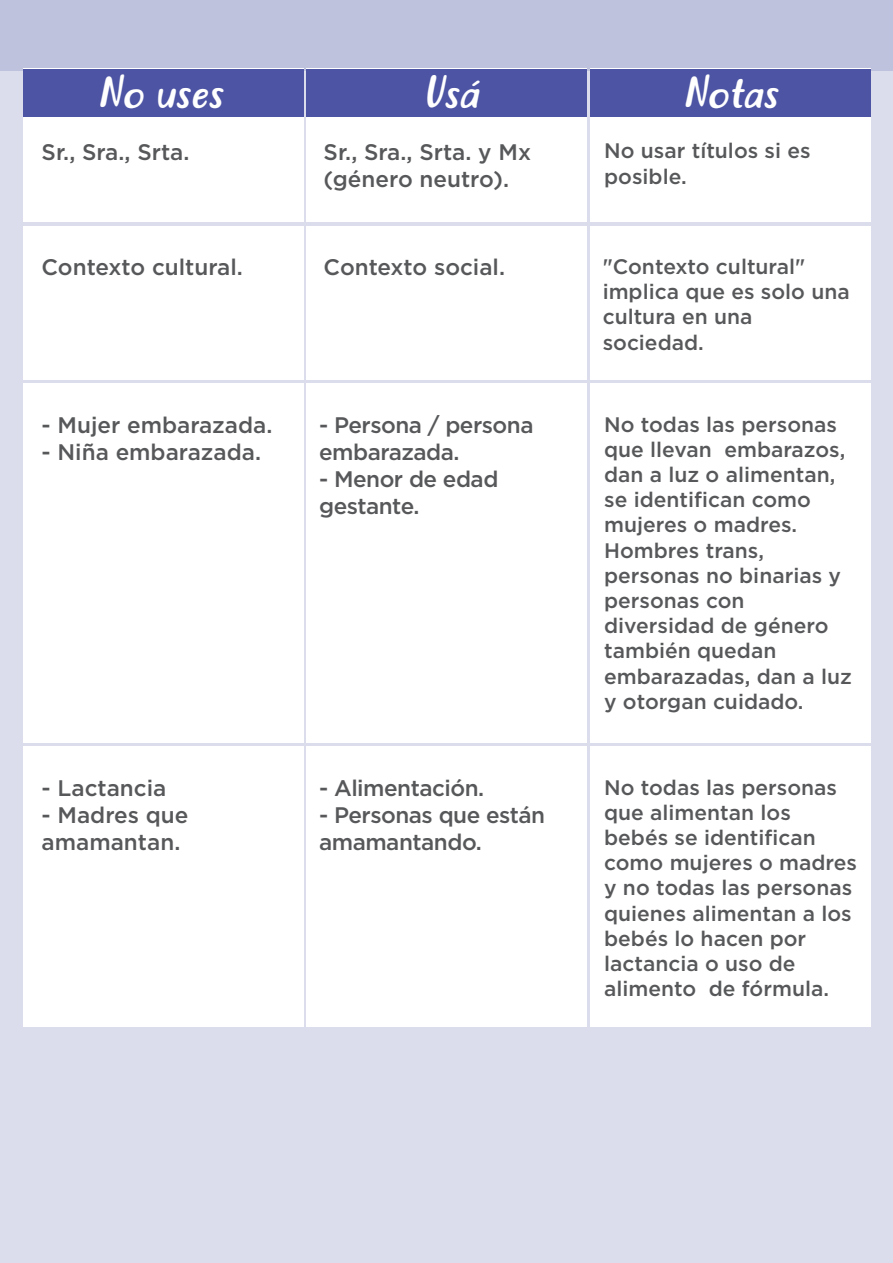
<style>
.page{position:relative;width:893px;height:1263px;background:#fff}
.page>*{position:absolute;margin:0;border:0;box-sizing:border-box;transform-origin:0 0}
.t1{font:italic 43.5px "Justtellmewhat";color:#fff}
.t2{font:500 22.5px/27px "Gotham";letter-spacing:-.015em;color:#57585a}
.t3{font:500 21px/25.2px "Gotham";color:#57585a}
</style>
<div class="page">
<div style="left:0;top:0;width:893px;height:1262px;background:#dbddec"></div>
<div style="left:0;top:0;width:893px;height:71px;background:#bec2dd"></div>
<div style="left:23px;top:69px;width:280px;height:153px;background:#fff"></div>
<div style="left:306px;top:69px;width:281px;height:153px;background:#fff"></div>
<div style="left:590px;top:69px;width:281px;height:153px;background:#fff"></div>
<div style="left:23px;top:226px;width:280px;height:154px;background:#fff"></div>
<div style="left:306px;top:226px;width:281px;height:154px;background:#fff"></div>
<div style="left:590px;top:226px;width:281px;height:154px;background:#fff"></div>
<div style="left:23px;top:69px;width:280px;height:47px;background:#4c54a3"></div>
<div style="left:306px;top:69px;width:281px;height:47px;background:#4c54a3"></div>
<div style="left:590px;top:69px;width:281px;height:47px;background:#4c54a3"></div>
<div style="left:23px;top:383px;width:280px;height:360px;background:#fff"></div>
<div style="left:306px;top:383px;width:281px;height:360px;background:#fff"></div>
<div style="left:590px;top:383px;width:281px;height:360px;background:#fff"></div>
<div style="left:23px;top:746px;width:280px;height:281px;background:#fff"></div>
<div style="left:306px;top:746px;width:281px;height:281px;background:#fff"></div>
<div style="left:590px;top:746px;width:281px;height:281px;background:#fff"></div>
<h1 class="t1" style="left:97px;top:66px;width:127px">No uses</h1>
<h1 class="t1" style="left:422px;top:66px;width:58px">Usá</h1>
<h1 class="t1" style="left:682px;top:66px;width:97px">Notas</h1>
<p class="t2" style="left:42px;top:138px;width:149px">Sr., Sra., Srta.</p>
<p class="t2" style="left:324px;top:138px;width:209px">Sr., Sra., Srta. y Mx (género neutro).</p>
<p class="t3" style="left:604px;top:138px;width:208px">No usar títulos si es posible.</p>
<p class="t2" style="left:42px;top:253px;width:203px">Contexto cultural.</p>
<p class="t2" style="left:324px;top:253px;width:183px">Contexto social.</p>
<p class="t3" style="left:603px;top:254px;width:249px">"Contexto cultural" implica que es solo una cultura en una sociedad.</p>
<p class="t2" style="left:42px;top:411px;width:232px">- Mujer embarazada.</p>
<p class="t2" style="left:42px;top:438px;width:221px">- Niña embarazada.</p>
<p class="t2" style="left:319px;top:411px;width:216px">- Persona / persona embarazada.</p>
<p class="t2" style="left:319px;top:465px;width:181px">- Menor de edad gestante.</p>
<p class="t3" style="left:604px;top:411px;width:249px">No todas las personas que llevan embarazos, dan a luz o alimentan, se identifican como mujeres o madres.<br>Hombres trans, personas no binarias y personas con diversidad de género también quedan embarazadas, dan a luz y otorgan cuidado.</p>
<p class="t2" style="left:42px;top:774px;width:126px">- Lactancia</p>
<p class="t2" style="left:42px;top:801px;width:148px">- Madres que amamantan.</p>
<p class="t2" style="left:319px;top:774px;width:167px">- Alimentación.</p>
<p class="t2" style="left:319px;top:801px;width:227px">- Personas que están amamantando.</p>
<p class="t3" style="left:604px;top:774px;width:254px">No todas las personas que alimentan los bebés se identifican como mujeres o madres y no todas las personas quienes alimentan a los bebés lo hacen por lactancia o uso de alimento de fórmula.</p>
</div>
